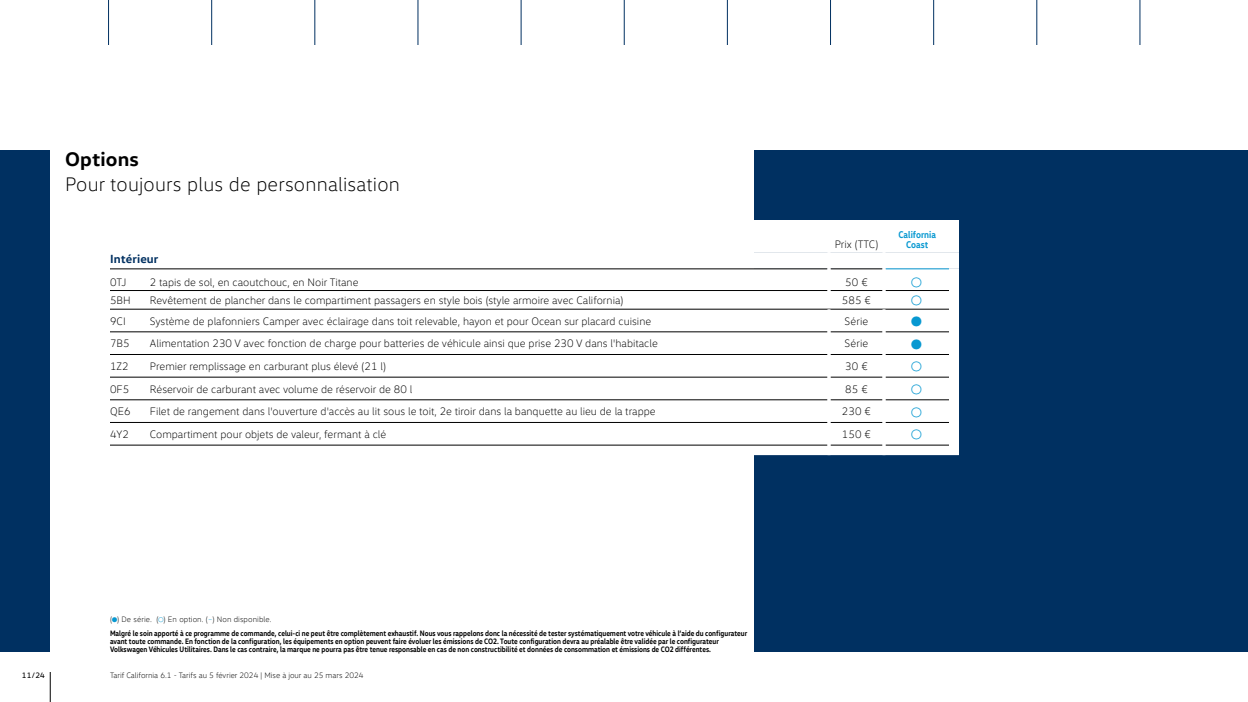
<style>
.page{position:relative;width:1248px;height:702px;background:#fff}
.page>*{position:absolute;margin:0;border:0;box-sizing:border-box;transform-origin:0 0}
.t1{font:300 20px "VW Head";letter-spacing:.01em;color:#000}
.t2{font:700 20px "VW Head";letter-spacing:.01em;color:#000}
.t3{font:700 12px "VW Head";letter-spacing:.01em;color:#003061}
.t4{font:300 11px "VW Head";color:#000}
.t5{font:700 10px/10px "VW Head";color:#0798d1;text-align:center;scale:.85 1}
.t6{font:700 8px/14px "VW Head";color:#000;scale:.84 1}
.t7{font:300 8px "VW Head";color:#000}
.t8{font:8px "VW Head";color:#000}
.s1{font-weight:300}
.s2{font-weight:300;color:#0798d1}
</style>
<div class="page">
<hr style="left:50px;top:672px;width:1px;height:30px;background:#000">
<div style="left:0;top:150px;width:50px;height:502px;background:#003061"></div>
<div style="left:754px;top:150px;width:494px;height:502px;background:#003061"></div>
<svg style="left:110px;top:220px;width:849px;height:235px"></svg>
<svg style="left:828px;top:220px;width:2px;height:10px"></svg>
<hr style="left:828px;top:230px;width:2px;height:23px;background:#fff">
<hr style="left:110px;top:332px;width:40px;height:1px;background:#000">
<hr style="left:150px;top:332px;width:678px;height:1px;background:#000">
<hr style="left:830px;top:332px;width:52px;height:1px;background:#000">
<hr style="left:886px;top:332px;width:63px;height:1px;background:#000">
<hr style="left:110px;top:354px;width:40px;height:1px;background:#000">
<hr style="left:150px;top:354px;width:678px;height:1px;background:#000">
<hr style="left:830px;top:354px;width:52px;height:1px;background:#000">
<hr style="left:886px;top:354px;width:63px;height:1px;background:#000">
<hr style="left:110px;top:377px;width:40px;height:1px;background:#000">
<hr style="left:150px;top:377px;width:678px;height:1px;background:#000">
<hr style="left:830px;top:377px;width:52px;height:1px;background:#000">
<hr style="left:886px;top:377px;width:63px;height:1px;background:#000">
<hr style="left:110px;top:400px;width:40px;height:1px;background:#000">
<hr style="left:150px;top:400px;width:678px;height:1px;background:#000">
<hr style="left:830px;top:400px;width:52px;height:1px;background:#000">
<hr style="left:886px;top:400px;width:63px;height:1px;background:#000">
<hr style="left:110px;top:422px;width:40px;height:1px;background:#000">
<hr style="left:150px;top:422px;width:678px;height:1px;background:#000">
<hr style="left:830px;top:422px;width:52px;height:1px;background:#000">
<hr style="left:886px;top:422px;width:63px;height:1px;background:#000">
<hr style="left:110px;top:445px;width:40px;height:1px;background:#000">
<hr style="left:150px;top:445px;width:678px;height:1px;background:#000">
<hr style="left:830px;top:445px;width:52px;height:1px;background:#000">
<hr style="left:886px;top:445px;width:63px;height:1px;background:#000">
<hr style="left:828px;top:332px;width:2px;height:22px;background:#fff">
<hr style="left:828px;top:354px;width:2px;height:23px;background:#fff">
<hr style="left:828px;top:377px;width:2px;height:23px;background:#fff">
<hr style="left:828px;top:400px;width:2px;height:22px;background:#fff">
<hr style="left:828px;top:422px;width:2px;height:23px;background:#fff">
<svg style="left:828px;top:445px;width:2px;height:10px"></svg>
<hr style="left:882px;top:332px;width:4px;height:22px;background:#fff">
<hr style="left:882px;top:354px;width:4px;height:23px;background:#fff">
<hr style="left:882px;top:377px;width:4px;height:23px;background:#fff">
<hr style="left:882px;top:400px;width:4px;height:22px;background:#fff">
<hr style="left:882px;top:422px;width:4px;height:23px;background:#fff">
<hr style="left:882px;top:220px;width:4px;height:10px;background:#fff">
<hr style="left:882px;top:230px;width:4px;height:23px;background:#fff">
<hr style="left:882px;top:445px;width:4px;height:10px;background:#fff">
<hr style="left:110px;top:309px;width:40px;height:1px;background:#000">
<hr style="left:150px;top:309px;width:679px;height:1px;background:#000">
<hr style="left:829px;top:309px;width:55px;height:1px;background:#000">
<hr style="left:884px;top:309px;width:65px;height:1px;background:#000">
<hr style="left:828px;top:309px;width:2px;height:23px;background:#fff">
<hr style="left:882px;top:309px;width:4px;height:23px;background:#fff">
<hr style="left:108px;top:0;width:1px;height:45px;background:#003061">
<hr style="left:211px;top:0;width:1px;height:45px;background:#003061">
<hr style="left:315px;top:0;width:1px;height:45px;background:#003061">
<hr style="left:418px;top:0;width:1px;height:45px;background:#003061">
<hr style="left:521px;top:0;width:1px;height:45px;background:#003061">
<hr style="left:624px;top:0;width:1px;height:45px;background:#003061">
<hr style="left:727px;top:0;width:1px;height:45px;background:#003061">
<hr style="left:933px;top:0;width:1px;height:45px;background:#003061">
<hr style="left:830px;top:0;width:1px;height:45px;background:#003061">
<hr style="left:1037px;top:0;width:1px;height:45px;background:#003061">
<hr style="left:1140px;top:0;width:1px;height:45px;background:#003061">
<svg style="left:110px;top:253px;width:849px;height:56px"></svg>
<svg style="left:912px;top:316px;width:10px;height:10px"></svg>
<svg style="left:912px;top:339px;width:10px;height:10px"></svg>
<svg style="left:912px;top:362px;width:10px;height:10px"></svg>
<svg style="left:912px;top:384px;width:10px;height:10px"></svg>
<svg style="left:912px;top:407px;width:10px;height:10px"></svg>
<svg style="left:912px;top:430px;width:10px;height:10px"></svg>
<h1 class="t2" style="left:65px;top:146px;width:75px">Options</h1>
<h1 class="t1" style="left:65px;top:172px;width:336px">Pour toujours plus de personnalisation</h1>
<p class="t4" style="left:835px;top:238px;width:45px">Prix (TTC)</p>
<p class="t5" style="left:898px;top:229px;width:46px">California<br>Coast</p>
<p class="t3" style="left:110px;top:251px;width:50px">Intérieur</p>
<p class="t4" style="left:110px;top:275px;width:18px">0TJ</p>
<p class="t4" style="left:150px;top:275px;width:210px">2 tapis de sol, en caoutchouc, en Noir Titane</p>
<p class="t4" style="left:845px;top:275px;width:24px">50 €</p>
<p class="t4" style="left:110px;top:294px;width:22px">5BH</p>
<p class="t4" style="left:150px;top:294px;width:475px">Revêtement de plancher dans le compartiment passagers en style bois (style armoire avec California)</p>
<p class="t4" style="left:842px;top:294px;width:31px">585 €</p>
<p class="t4" style="left:110px;top:315px;width:17px">9CI</p>
<p class="t4" style="left:150px;top:315px;width:503px">Système de plafonniers Camper avec éclairage dans toit relevable, hayon et pour Ocean sur placard cuisine</p>
<p class="t4" style="left:845px;top:315px;width:25px">Série</p>
<p class="t4" style="left:110px;top:337px;width:21px">7B5</p>
<p class="t4" style="left:150px;top:337px;width:509px">Alimentation 230 V avec fonction de charge pour batteries de véhicule ainsi que prise 230 V dans l'habitacle</p>
<p class="t4" style="left:845px;top:337px;width:25px">Série</p>
<p class="t4" style="left:110px;top:360px;width:20px">1Z2</p>
<p class="t4" style="left:150px;top:360px;width:237px">Premier remplissage en carburant plus élevé (21 l)</p>
<p class="t4" style="left:845px;top:360px;width:24px">30 €</p>
<p class="t4" style="left:110px;top:383px;width:21px">0F5</p>
<p class="t4" style="left:150px;top:383px;width:264px">Réservoir de carburant avec volume de réservoir de 80 l</p>
<p class="t4" style="left:845px;top:383px;width:24px">85 €</p>
<p class="t4" style="left:110px;top:405px;width:22px">QE6</p>
<p class="t4" style="left:150px;top:405px;width:507px">Filet de rangement dans l'ouverture d'accès au lit sous le toit, 2e tiroir dans la banquette au lieu de la trappe</p>
<p class="t4" style="left:842px;top:405px;width:31px">230 €</p>
<p class="t4" style="left:110px;top:428px;width:21px">4Y2</p>
<p class="t4" style="left:150px;top:428px;width:238px">Compartiment pour objets de valeur, fermant à clé</p>
<p class="t4" style="left:842px;top:428px;width:31px">150 €</p>
<p class="t6" style="left:110px;top:612px;width:760px"><span class="s1">( ) De série. ( ) En option. (</span><span class="s2">–</span><span class="s1">) Non disponible.<br></span>Malgré le soin apporté à ce programme de commande, celui-ci ne peut être complètement exhaustif. Nous vous rappelons donc la nécessité de tester systématiquement votre véhicule à l’aide du configurateur</p>
<p class="t6" style="left:110px;top:637px;width:726px;line-height:8px">avant toute commande. En fonction de la configuration, les équipements en option peuvent faire évoluer les émissions de CO2. Toute configuration devra au préalable être validée par le configurateur<br>Volkswagen Véhicules Utilitaires. Dans le cas contraire, la marque ne pourra pas être tenue responsable en cas de non constructibilité et données de consommation et émissions de CO2 différentes.</p>
<p class="t8" style="left:22px;top:671px;width:25px">11/24</p>
<p class="t7" style="left:110px;top:671px;width:255px">Tarif California 6.1 - Tarifs au 5 février 2024 | Mise à jour au 25 mars 2024</p>
</div>
